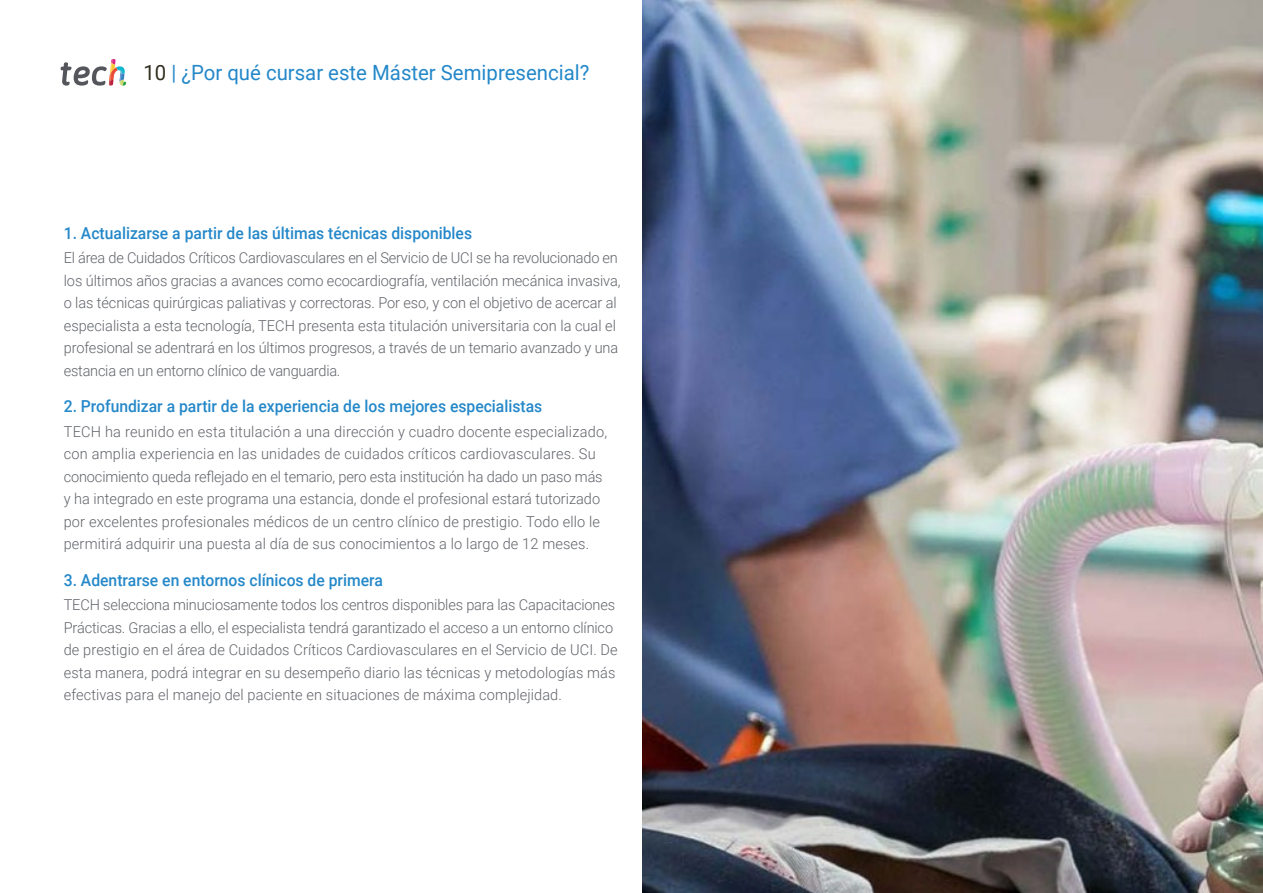
<style>
.page{position:relative;width:1263px;height:893px;background:#fff}
.page>*{position:absolute;margin:0;border:0;box-sizing:border-box;transform-origin:0 0}
.t1{font:21px "Roboto";color:#2488c9}
.t2{font:500 16.5px "Roboto";color:#2488c9;scale:.95 1}
.t3{font:300 15px/22.5px "Roboto";color:#61646a}
.s1{color:#312e20}
</style>
<div class="page">
<svg style="left:61px;top:59px;width:65px;height:27px"></svg>
<img style="left:642px;top:0;width:621px;height:893px">
<h1 class="t1" style="left:144px;top:57px;width:447px"><span class="s1">10</span> | ¿Por qué cursar este Máster Semipresencial?</h1>
<p class="t2" style="left:64px;top:221px;width:431px">1. Actualizarse a partir de las últimas técnicas disponibles</p>
<p class="t3" style="left:64px;top:246px;width:558px">El área de Cuidados Críticos Cardiovasculares en el Servicio de UCI se ha revolucionado en los últimos años gracias a avances como ecocardiografía, ventilación mecánica invasiva, o las técnicas quirúrgicas paliativas y correctoras. Por eso, y con el objetivo de acercar al especialista a esta tecnología, TECH presenta esta titulación universitaria con la cual el profesional se adentrará en los últimos progresos, a través de un temario avanzado y una estancia en un entorno clínico de vanguardia.</p>
<p class="t2" style="left:64px;top:395px;width:505px">2. Profundizar a partir de la experiencia de los mejores especialistas</p>
<p class="t3" style="left:64px;top:420px;width:545px">TECH ha reunido en esta titulación a una dirección y cuadro docente especializado, con amplia experiencia en las unidades de cuidados críticos cardiovasculares. Su conocimiento queda reflejado en el temario, pero esta institución ha dado un paso más y ha integrado en este programa una estancia, donde el profesional estará tutorizado por excelentes profesionales médicos de un centro clínico de prestigio. Todo ello le permitirá adquirir una puesta al día de sus conocimientos a lo largo de 12 meses.</p>
<p class="t2" style="left:64px;top:568px;width:337px">3. Adentrarse en entornos clínicos de primera</p>
<p class="t3" style="left:64px;top:593px;width:555px">TECH selecciona minuciosamente todos los centros disponibles para las Capacitaciones Prácticas. Gracias a ello, el especialista tendrá garantizado el acceso a un entorno clínico de prestigio en el área de Cuidados Críticos Cardiovasculares en el Servicio de UCI. De esta manera, podrá integrar en su desempeño diario las técnicas y metodologías más efectivas para el manejo del paciente en situaciones de máxima complejidad.</p>
</div>
